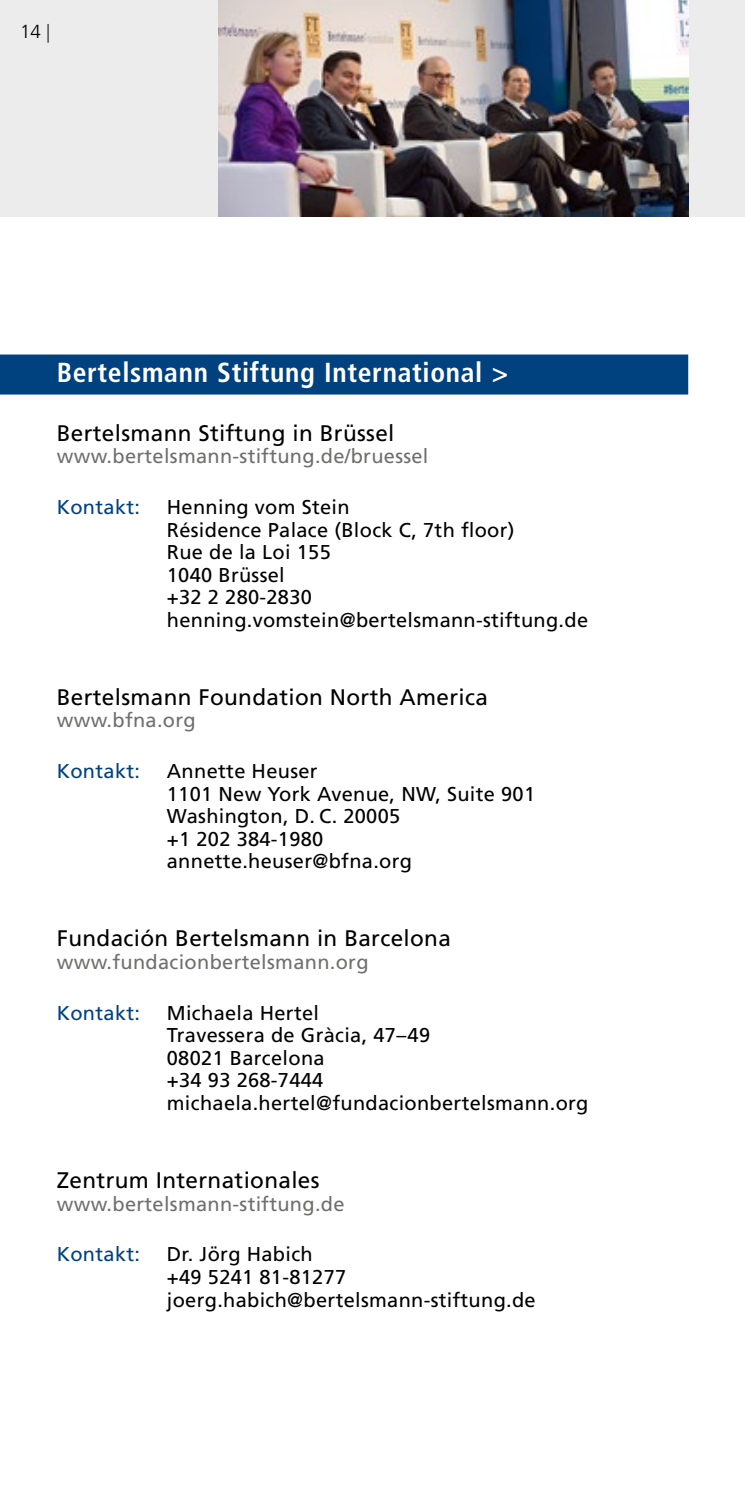
<style>
.page{position:relative;width:745px;height:1489px;background:#fff}
.page>*{position:absolute;margin:0;border:0;box-sizing:border-box;transform-origin:0 0}
.t1{font:700 condensed 27.5px "Frutiger LT Com";letter-spacing:.025em;color:#fff}
.t2{font:22.5px "Frutiger LT Com";letter-spacing:.015em;color:#000}
.t3{font:20px/22.5px "Frutiger LT Com";letter-spacing:.015em;color:#000}
.t4{font:20px "Frutiger LT Com";letter-spacing:.015em;color:#6f6f6e}
.t5{font:20px "Frutiger LT Com";letter-spacing:.015em;color:#004180}
.t6{font:300 18.75px "Frutiger LT Com";color:#000}
.s1{font-stretch:condensed}
</style>
<div class="page">
<div style="left:0;top:0;width:744px;height:216px;background:#ececed"></div>
<img style="left:218px;top:0;width:469px;height:216px">
<div style="left:0;top:354px;width:687px;height:40px;background:#004180"></div>
<p class="t6" style="left:20px;top:20px;width:32px">14 <span class="s1">|</span></p>
<h1 class="t1" style="left:57px;top:356px;width:452px">Bertelsmann Stiftung International &gt;</h1>
<p class="t2" style="left:57px;top:419px;width:339px">Bertelsmann Stiftung in Brüssel</p>
<p class="t4" style="left:57px;top:444px;width:373px">www.bertelsmann-stiftung.de/bruessel</p>
<p class="t5" style="left:57px;top:495px;width:85px">Kontakt:</p>
<p class="t3" style="left:167px;top:496px;width:422px">Henning vom Stein<br>Résidence Palace (Block C, 7th floor)<br>Rue de la Loi 155<br>1040 Brüssel<br>+32 2 280-2830 henning.vomstein@bertelsmann-stiftung.de</p>
<p class="t2" style="left:57px;top:683px;width:432px">Bertelsmann Foundation North America</p>
<p class="t4" style="left:57px;top:708px;width:140px">www.bfna.org</p>
<p class="t5" style="left:57px;top:759px;width:85px">Kontakt:</p>
<p class="t3" style="left:167px;top:760px;width:369px">Annette Heuser<br>1101 New York Avenue, NW, Suite 901<br>Washington, D. C. 20005<br>+1 202 384-1980 annette.heuser@bfna.org</p>
<p class="t2" style="left:57px;top:925px;width:395px">Fundación Bertelsmann in Barcelona</p>
<p class="t4" style="left:57px;top:950px;width:313px">www.fundacionbertelsmann.org</p>
<p class="t5" style="left:57px;top:1001px;width:85px">Kontakt:</p>
<p class="t3" style="left:167px;top:1001px;width:423px">Michaela Hertel<br>Travessera de Gràcia, 47–49<br>08021 Barcelona<br>+34 93 268-7444 michaela.hertel@fundacionbertelsmann.org</p>
<p class="t2" style="left:57px;top:1166px;width:264px">Zentrum Internationales</p>
<p class="t4" style="left:57px;top:1191px;width:289px">www.bertelsmann-stiftung.de</p>
<p class="t5" style="left:57px;top:1242px;width:85px">Kontakt:</p>
<p class="t3" style="left:167px;top:1243px;width:370px">Dr. Jörg Habich<br>+49 5241 81-81277 joerg.habich@bertelsmann-stiftung.de</p>
</div>
